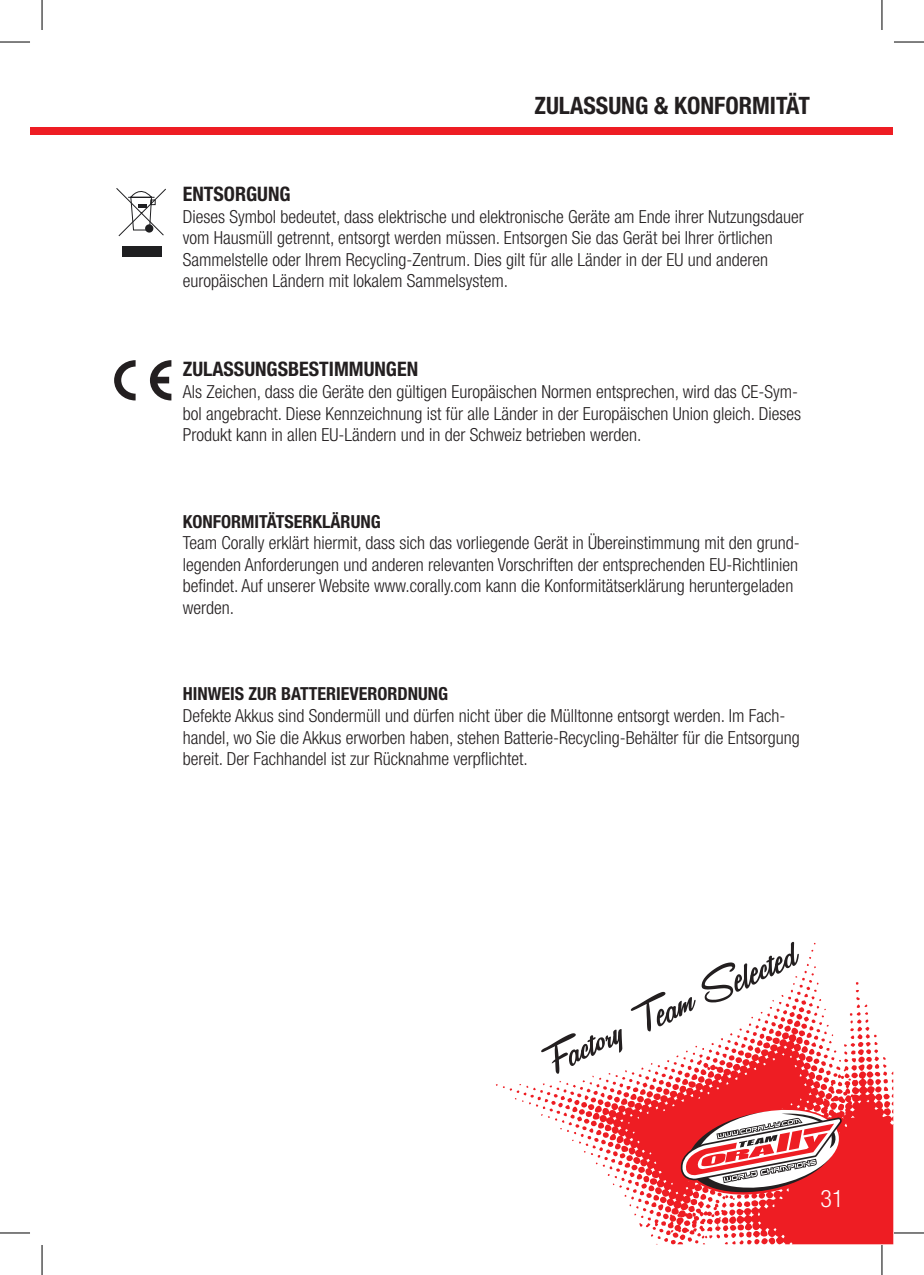
<style>
.page{position:relative;width:924px;height:1275px;background:#fff}
.page>*{position:absolute;margin:0;border:0;box-sizing:border-box;transform-origin:0 0}
.t1{font:italic 46.6px "Remachine Script Personal Use";color:#231f20}
.t2{font:700 condensed 24px "Helvetica Neue LT Std";color:#231f20}
.t3{font:300 condensed 24px "Helvetica Neue LT Std";color:#fff}
.t4{font:700 condensed 20px "Helvetica Neue LT Std";color:#231f20}
.t5{font:300 condensed 18px/21.6px "Helvetica Neue LT Std";color:#231f20}
.t6{font:700 condensed 18px "Helvetica Neue LT Std";color:#231f20}
</style>
<div class="page">
<div style="left:31px;top:127px;width:860px;height:8px;background:#ee1d23"></div>
<svg style="left:495px;top:942px;width:397px;height:302px"></svg>
<svg style="left:678px;top:1104px;width:165px;height:93px"></svg>
<div style="left:122px;top:246px;width:40px;height:11px;background:#1f1f21"></div>
<svg style="left:116px;top:188px;width:50px;height:49px"></svg>
<svg style="left:114px;top:360px;width:21px;height:40px"></svg>
<svg style="left:150px;top:360px;width:21px;height:40px"></svg>
<hr style="left:0;top:42px;width:30px;height:1px;background:#000">
<hr style="left:893px;top:42px;width:30px;height:1px;background:#000">
<hr style="left:0;top:1232px;width:30px;height:1px;background:#000">
<hr style="left:893px;top:1232px;width:30px;height:1px;background:#000">
<hr style="left:42px;top:0;width:1px;height:30px;background:#000">
<hr style="left:42px;top:1245px;width:1px;height:30px;background:#000">
<hr style="left:881px;top:0;width:1px;height:30px;background:#000">
<hr style="left:881px;top:1245px;width:1px;height:30px;background:#000">
<h2 class="t2" style="left:534px;top:91px;width:277px">ZULASSUNG &amp; KONFORMITÄT</h2>
<p class="t4" style="left:183px;top:182px;width:109px">ENTSORGUNG</p>
<p class="t5" style="left:183px;top:205px;width:622px">Dieses Symbol bedeutet, dass elektrische und elektronische Geräte am Ende ihrer Nutzungsdauer vom Hausmüll getrennt, entsorgt werden müssen. Entsorgen Sie das Gerät bei Ihrer örtlichen Sammelstelle oder Ihrem Recycling-Zentrum. Dies gilt für alle Länder in der EU und anderen europäischen Ländern mit lokalem Sammelsystem.</p>
<p class="t4" style="left:183px;top:357px;width:237px">ZULASSUNGSBESTIMMUNGEN</p>
<p class="t5" style="left:183px;top:380px;width:619px">Als Zeichen, dass die Geräte den gültigen Europäischen Normen entsprechen, wird das CE-Sym&shy;bol angebracht. Diese Kennzeichnung ist für alle Länder in der Europäischen Union gleich. Dieses<br>Produkt kann in allen EU-Ländern und in der Schweiz betrieben werden.</p>
<p class="t6" style="left:183px;top:510px;width:199px">KONFORMITÄTSERKLÄRUNG</p>
<p class="t5" style="left:183px;top:532px;width:618px">Team Corally erklärt hiermit, dass sich das vorliegende Gerät in Übereinstimmung mit den grund&shy;legenden Anforderungen und anderen relevanten Vorschriften der entsprechenden EU-Richtlinien befindet. Auf unserer Website www.corally.com kann die Konformitätserklärung heruntergeladen werden.</p>
<p class="t6" style="left:183px;top:683px;width:267px">HINWEIS ZUR BATTERIEVERORDNUNG</p>
<p class="t5" style="left:183px;top:704px;width:618px">Defekte Akkus sind Sondermüll und dürfen nicht über die Mülltonne entsorgt werden. Im Fach&shy;handel, wo Sie die Akkus erworben haben, stehen Batterie-Recycling-Behälter für die Entsorgung bereit. Der Fachhandel ist zur Rücknahme verpflichtet.</p>
<h1 class="t1" style="left:526px;top:1041px;width:280px;rotate:-24deg">Factory Team Selected</h1>
<h2 class="t3" style="left:820px;top:1184px;width:25px">31</h2>
</div>
